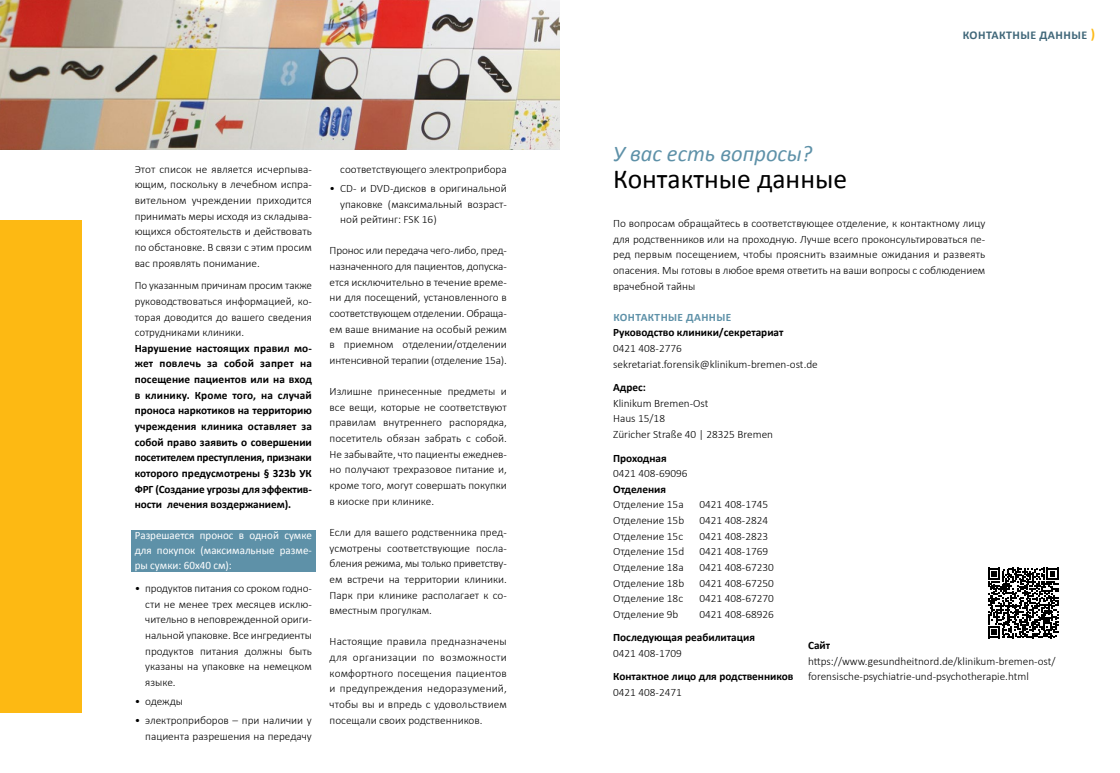
<style>
.page{position:relative;width:1120px;height:773px;background:#fff}
.page>*{position:absolute;margin:0;border:0;box-sizing:border-box;transform-origin:0 0}
.t1{font:27.5px "Calibri";color:#000}
.t2{font:italic 22.5px "Calibri";color:#5e91a8}
.t3{font:700 11.88px "Calibri";letter-spacing:.04em;color:#406779}
.t4{font:300 11.25px/15.6px "Calibri";color:#000;text-align:justify}
.t5{font:700 11.25px/15.6px "Calibri";color:#000;text-align:justify}
.t6{font:11.25px/15.2px "Calibri";color:#fff;text-align:justify}
.t7{font:700 11.25px "Calibri";letter-spacing:.04em;color:#5e91a8}
.s1{font-size:13.75px;color:#fdb913}
</style>
<div class="page">
<div style="left:0;top:220px;width:81px;height:492px;background:#fdb913"></div>
<div style="left:131px;top:530px;width:184px;height:42px;background:#5e91a8"></div>
<img style="left:0;top:0;width:560px;height:149px">
<svg style="left:988px;top:567px;width:70px;height:71px"></svg>
<p class="t3" style="left:962px;top:28px;width:134px">КОНТАКТНЫЕ ДАННЫЕ <span class="s1">)</span></p>
<p class="t4" style="left:135px;top:161px;width:179px">Этот список не является исчерпыва&shy;ющим, поскольку в лечебном испра&shy;вительном учреждении приходится принимать меры исходя из складыва&shy;ющихся обстоятельств и действовать по обстановке. В связи с этим просим вас проявлять понимание.</p>
<p class="t4" style="left:135px;top:277px;width:179px">По указанным причинам просим также руководствоваться информацией, ко&shy;торая доводится до вашего сведения сотрудниками клиники.</p>
<p class="t5" style="left:135px;top:339px;width:179px">Нарушение настоящих правил мо&shy;жет повлечь за собой запрет на посещение пациентов или на вход в клинику. Кроме того, на случай проноса наркотиков на территорию учреждения клиника оставляет за собой право заявить о совершении посетителем преступления, признаки которого предусмотрены § 323b УК ФРГ (Создание угрозы для эффектив&shy;ности лечения воздержанием).</p>
<p class="t6" style="left:135px;top:527px;width:179px">Разрешается пронос в одной сумке для покупок (максимальные разме&shy;ры сумки: 60x40 см):</p>
<p class="t4" style="left:145px;top:580px;width:168px;text-indent:-11px">• продуктов питания со сроком годно&shy;сти не менее трех месяцев исклю&shy;чительно в неповрежденной ориги&shy;нальной упаковке. Все ингредиенты продуктов питания должны быть указаны на упаковке на немецком языке.</p>
<p class="t4" style="left:135px;top:693px;width:50px">• одежды</p>
<p class="t4" style="left:135px;top:712px;width:179px;text-align:right">• электроприборов – при наличии у пациента разрешения на передачу</p>
<h2 class="t2" style="left:613px;top:139px;width:201px">У вас есть вопросы?</h2>
<h1 class="t1" style="left:613px;top:162px;width:235px">Контактные данные</h1>
<p class="t4" style="left:613px;top:215px;width:374px">По вопросам обращайтесь в соответствующее отделение, к контактному лицу для родственников или на проходную. Лучше всего проконсультироваться пе&shy;ред первым посещением, чтобы прояснить взаимные ожидания и развеять опасения. Мы готовы в любое время ответить на ваши вопросы с соблюдением врачебной тайны</p>
<p class="t7" style="left:613px;top:310px;width:119px">КОНТАКТНЫЕ ДАННЫЕ</p>
<p class="t5" style="left:613px;top:324px;width:172px">Руководство клиники/секретариат</p>
<p class="t4" style="left:613px;top:340px;width:206px">0421 408-2776 sekretariat.forensik@klinikum-bremen-ost.de</p>
<p class="t5" style="left:613px;top:379px;width:34px">Адрес:</p>
<p class="t4" style="left:613px;top:394px;width:161px;text-align:left">Klinikum Bremen-Ost<br>Haus 15/18<br>Züricher Straße 40 | 28325 Bremen</p>
<p class="t5" style="left:613px;top:449px;width:55px">Проходная</p>
<p class="t4" style="left:613px;top:465px;width:76px">0421 408-69096</p>
<p class="t5" style="left:613px;top:480px;width:55px">Отделения</p>
<p class="t4" style="left:613px;top:496px;width:72px">Отделение 15a</p>
<p class="t4" style="left:699px;top:496px;width:70px">0421 408-1745</p>
<p class="t4" style="left:613px;top:512px;width:73px">Отделение 15b</p>
<p class="t4" style="left:699px;top:512px;width:70px">0421 408-2824</p>
<p class="t4" style="left:613px;top:527px;width:71px">Отделение 15c</p>
<p class="t4" style="left:699px;top:527px;width:70px">0421 408-2823</p>
<p class="t4" style="left:613px;top:543px;width:73px">Отделение 15d</p>
<p class="t4" style="left:699px;top:543px;width:70px">0421 408-1769</p>
<p class="t4" style="left:613px;top:559px;width:72px">Отделение 18a</p>
<p class="t4" style="left:699px;top:559px;width:76px">0421 408-67230</p>
<p class="t4" style="left:613px;top:574px;width:73px">Отделение 18b</p>
<p class="t4" style="left:699px;top:574px;width:76px">0421 408-67250</p>
<p class="t4" style="left:613px;top:590px;width:71px">Отделение 18c</p>
<p class="t4" style="left:699px;top:590px;width:76px">0421 408-67270</p>
<p class="t4" style="left:613px;top:605px;width:67px">Отделение 9b</p>
<p class="t4" style="left:699px;top:605px;width:76px">0421 408-68926</p>
<p class="t5" style="left:613px;top:629px;width:143px">Последующая реабилитация</p>
<p class="t4" style="left:613px;top:644px;width:70px">0421 408-1709</p>
<p class="t5" style="left:613px;top:668px;width:182px">Контактное лицо для родственников</p>
<p class="t4" style="left:613px;top:684px;width:70px">0421 408-2471</p>
<p class="t4" style="left:340px;top:161px;width:168px">соответствующего электроприбора</p>
<p class="t4" style="left:340px;top:180px;width:168px;text-indent:-11px">• CD- и DVD-дисков в оригинальной упаковке (максимальный возраст&shy;ной рейтинг: FSK 16)</p>
<p class="t4" style="left:330px;top:242px;width:179px">Пронос или передача чего-либо, пред&shy;назначенного для пациентов, допуска&shy;ется исключительно в течение време&shy;ни для посещений, установленного в соответствующем отделении. Обраща&shy;ем ваше внимание на особый режим в приемном отделении/отделении интенсивной терапии (отделение 15a).</p>
<p class="t4" style="left:330px;top:383px;width:179px">Излишне принесенные предметы и все вещи, которые не соответствуют правилам внутреннего распорядка, посетитель обязан забрать с собой.<br>Не забывайте, что пациенты ежеднев&shy;но получают трехразовое питание и, кроме того, могут совершать покупки в киоске при клинике.</p>
<p class="t4" style="left:330px;top:523px;width:179px">Если для вашего родственника пред&shy;усмотрены соответствующие посла&shy;бления режима, мы только приветству&shy;ем встречи на территории клиники.<br>Парк при клинике располагает к со&shy;вместным прогулкам.</p>
<p class="t4" style="left:330px;top:633px;width:179px">Настоящие правила предназначены для организации по возможности комфортного посещения пациентов и предупреждения недоразумений, чтобы вы и впредь с удовольствием посещали своих родственников.</p>
<p class="t5" style="left:808px;top:637px;width:24px">Сайт</p>
<p class="t4" style="left:808px;top:652px;width:249px">https://www.gesundheitnord.de/klinikum-bremen-ost/ forensische-psychiatrie-und-psychotherapie.html</p>
</div>
